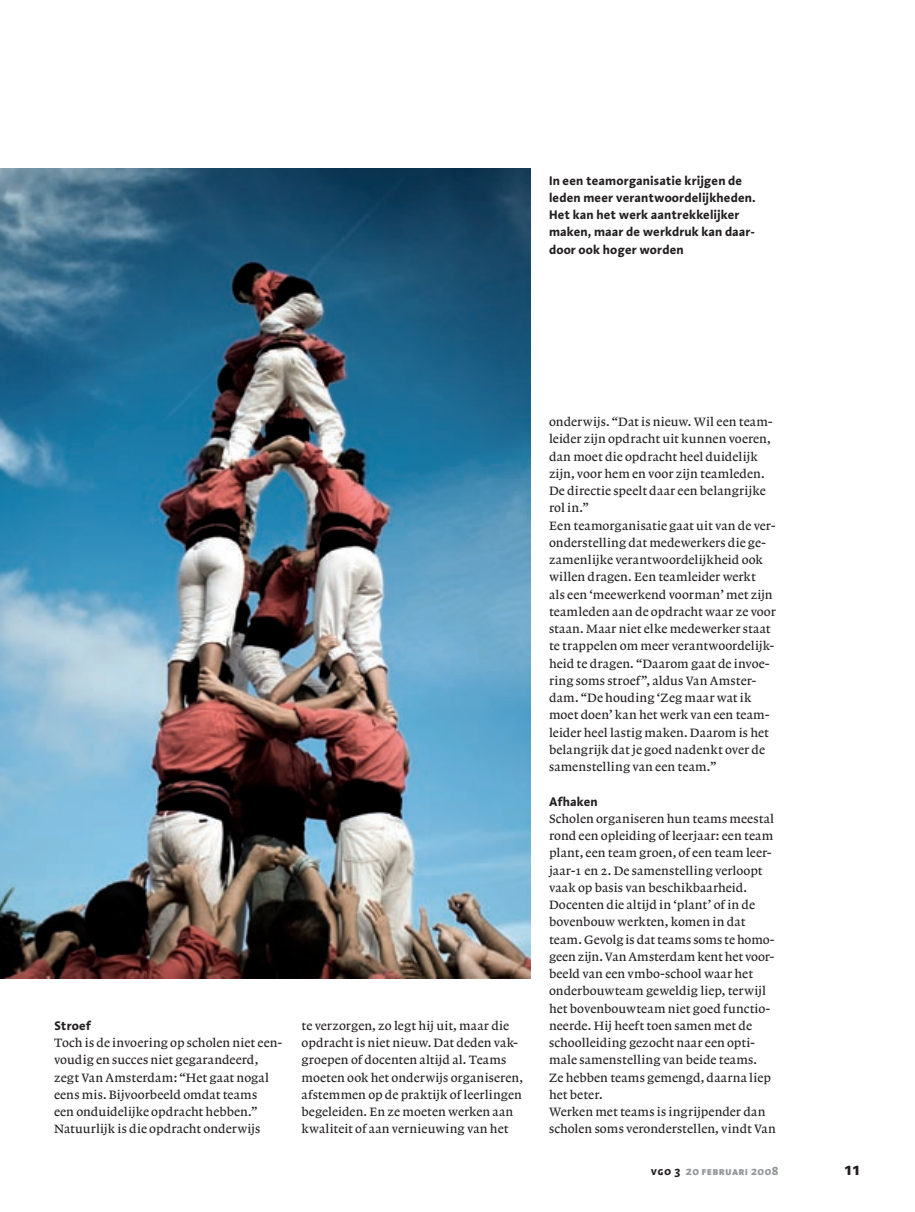
<style>
.page{position:relative;width:915px;height:1212px;background:#fff}
.page>*{position:absolute;margin:0;border:0;box-sizing:border-box;transform-origin:0 0}
.t1{font:700 18px "Linotype Aroma";color:#231f20}
.t2{font:500 12.75px/17.2px "Lexicon No 1 Roman A";letter-spacing:.01em;color:#231f20}
.t3{font:700 12.75px/17.2px "Linotype Aroma";letter-spacing:.005em;color:#231f20}
.t4{font:700 12px "Linotype Aroma SC";letter-spacing:.025em;color:#939598}
.s1{color:#231f20}
</style>
<div class="page">
<img style="left:0;top:168px;width:530px;height:810px">
<p class="t3" style="left:549px;top:171px;width:208px">In een teamorganisatie krijgen de leden meer verantwoordelijkheden.<br>Het kan het werk aantrekkelijker maken, maar de werkdruk kan daar&shy;door ook hoger worden</p>
<p class="t3" style="left:54px;top:1016px;width:39px">Stroef</p>
<p class="t2" style="left:54px;top:1034px;width:229px">Toch is de invoering op scholen niet een&shy;voudig en succes niet gegarandeerd, zegt Van Amsterdam: “Het gaat nogal eens mis. Bijvoorbeeld omdat teams<br>een onduidelijke opdracht hebben.” Natuurlijk is die opdracht onderwijs</p>
<p class="t2" style="left:301px;top:1017px;width:223px">te verzorgen, zo legt hij uit, maar die opdracht is niet nieuw. Dat deden vak&shy;groepen of docenten altijd al. Teams moeten ook het onderwijs organiseren, afstemmen op de praktijk of leerlingen begeleiden. En ze moeten werken aan kwaliteit of aan vernieuwing van het</p>
<p class="t2" style="left:549px;top:413px;width:228px">onderwijs. “Dat is nieuw. Wil een team&shy;leider zijn opdracht uit kunnen voeren, dan moet die opdracht heel duidelijk zijn, voor hem en voor zijn teamleden.<br>De directie speelt daar een belangrijke rol in.”<br>Een teamorganisatie gaat uit van de ver&shy;onderstelling dat medewerkers die ge&shy;zamenlijke verantwoordelijkheid ook willen dragen. Een teamleider werkt<br>als een ‘meewerkend voorman’ met zijn teamleden aan de opdracht waar ze voor staan. Maar niet elke medewerker staat te trappelen om meer verantwoordelijk&shy;heid te dragen. “Daarom gaat de invoe&shy;ring soms stroef”, aldus Van Amster&shy;dam. “De houding ‘Zeg maar wat ik moet doen’ kan het werk van een team&shy;leider heel lastig maken. Daarom is het belangrijk dat je goed nadenkt over de samenstelling van een team.”</p>
<p class="t3" style="left:549px;top:792px;width:50px">Afhaken</p>
<p class="t2" style="left:549px;top:810px;width:228px">Scholen organiseren hun teams meestal rond een opleiding of leerjaar: een team plant, een team groen, of een team leer&shy;jaar-1 en 2. De samenstelling verloopt vaak op basis van beschikbaarheid.<br>Docenten die altijd in ‘plant’ of in de bovenbouw werkten, komen in dat team. Gevolg is dat teams soms te homo&shy;geen zijn. Van Amsterdam kent het voor&shy;beeld van een vmbo-school waar het onderbouwteam geweldig liep, terwijl het bovenbouwteam niet goed functio&shy;neerde. Hij heeft toen samen met de schoolleiding gezocht naar een opti&shy;male samenstelling van beide teams.<br>Ze hebben teams gemengd, daarna liep het beter.<br>Werken met teams is ingrijpender dan scholen soms veronderstellen, vindt Van</p>
<p class="t4" style="left:650px;top:1163px;width:129px"><span class="s1">vgo 3</span> 20 februari 2008</p>
<h1 class="t1" style="left:842px;top:1156px;width:19px">11</h1>
</div>
